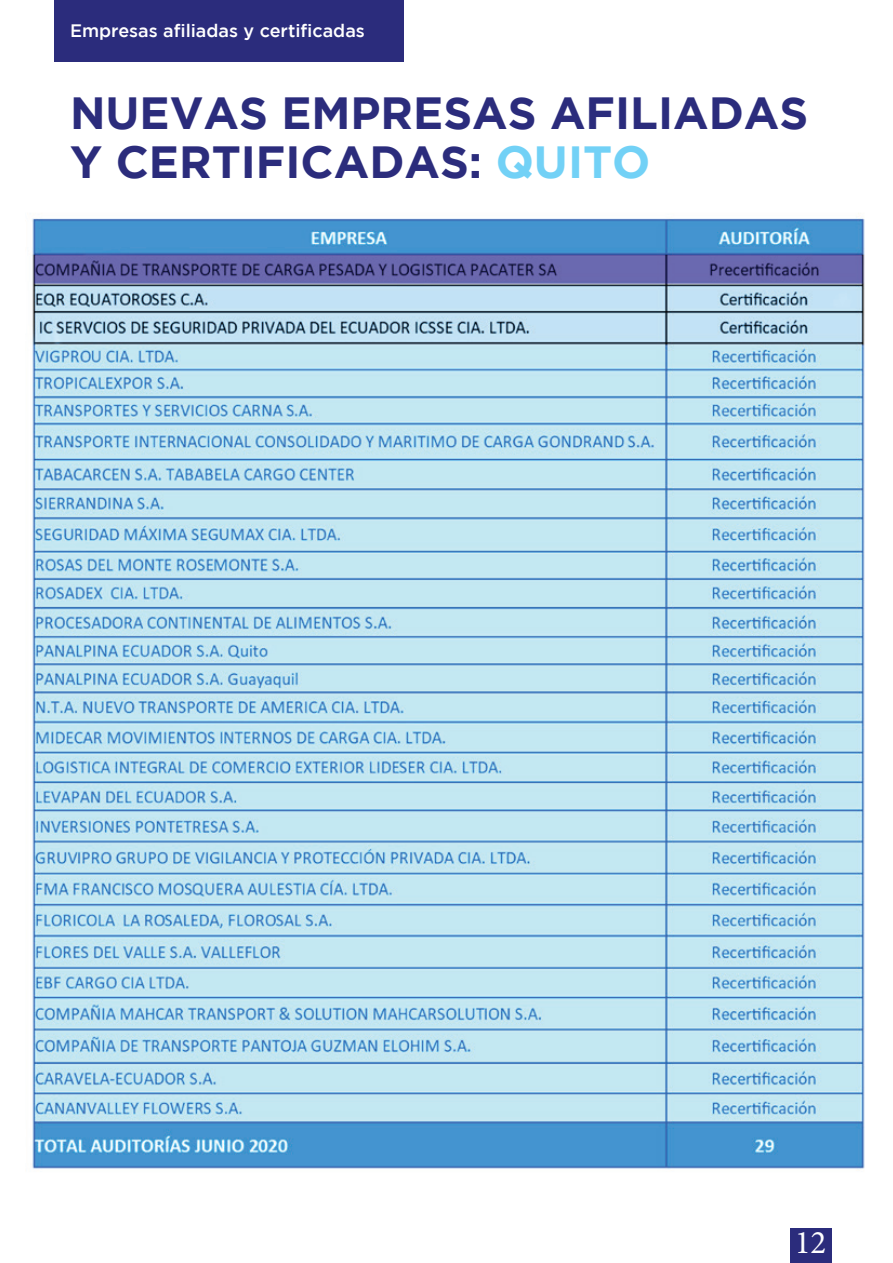
<style>
.page{position:relative;width:893px;height:1263px;background:#fff}
.page>*{position:absolute;margin:0;border:0;box-sizing:border-box;transform-origin:0 0}
.t1{font:700 45px/49.5px "Gotham";color:#2b2c7c}
.t2{font:33px "Minion Pro";color:#fff}
.t3{font:500 18px "Gotham";color:#fff}
.s1{color:#72d1f6}
</style>
<div class="page">
<div style="left:790px;top:1229px;width:41px;height:34px;background:#2b2c7c"></div>
<div style="left:54px;top:0;width:350px;height:61px;background:#2b2c7c"></div>
<img style="left:32px;top:213px;width:833px;height:956px">
<p class="t3" style="left:70px;top:20px;width:296px">Empresas afiliadas y certificadas</p>
<p class="t1" style="left:70px;top:87px;width:740px">NUEVAS EMPRESAS AFILIADAS<br>Y CERTIFICADAS: <span class="s1">QUITO</span></p>
<p class="t2" style="left:795px;top:1220px;width:33px">12</p>
</div>
